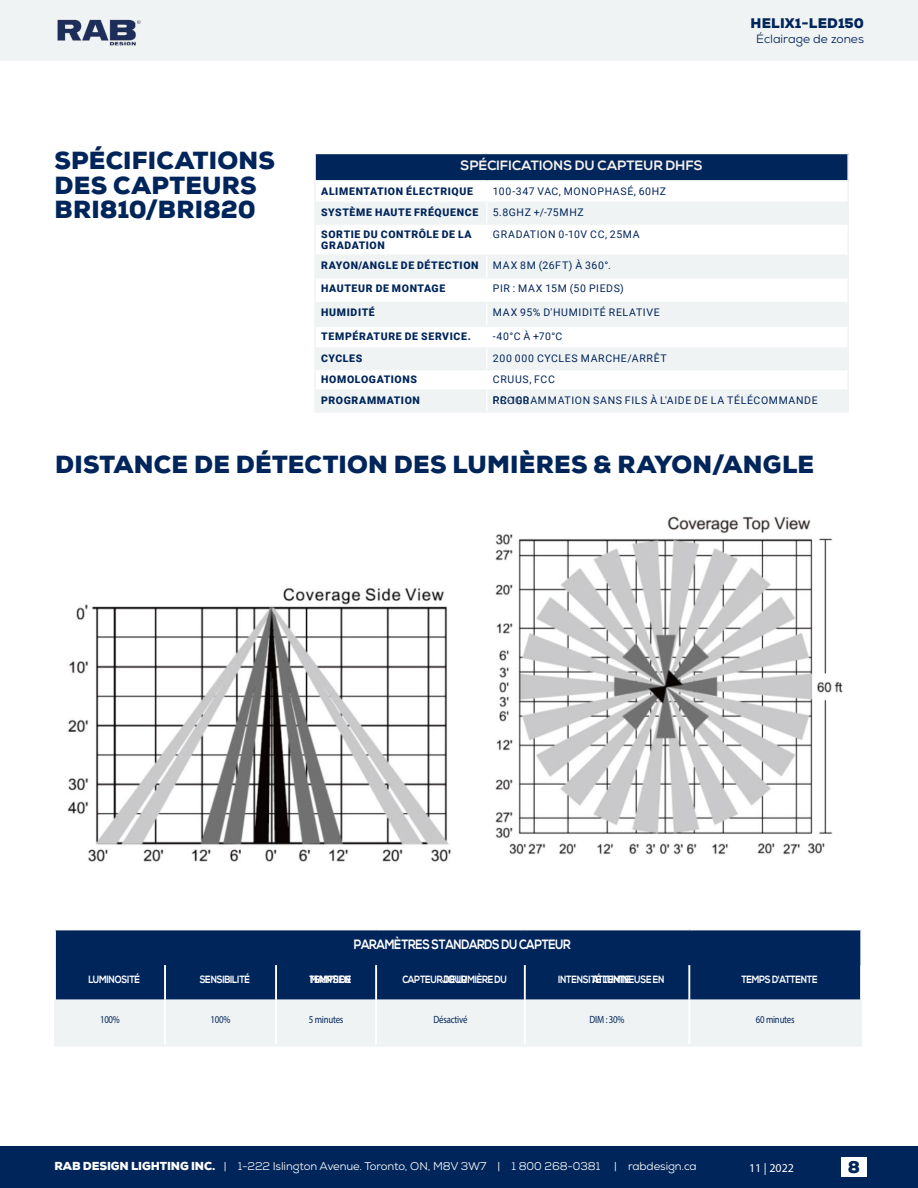
<style>
.page{position:relative;width:918px;height:1188px;background:#fff}
.page>*{position:absolute;margin:0;border:0;box-sizing:border-box;transform-origin:0 0}
.t1{font:900 24px/24.3px "Nexa";letter-spacing:.01em;color:#00255a}
.t2{font:900 16.5px "Nexa";color:#00255a}
.t3{font:700 13.5px "Nexa";letter-spacing:-.03em;color:#fff;scale:.84 1}
.t4{font:700 13.5px "Nexa";letter-spacing:.015em;color:#f5f1ed}
.t5{font:900 13.5px "Nexa";letter-spacing:.015em;color:#00255a}
.t6{font:12px "Nexa";color:#00255a}
.t7{font:12px "Myriad Pro";color:#fff}
.t8{font:11.25px "Nexa";letter-spacing:-.01em;color:#fff}
.t9{font:10.5px "Roboto";letter-spacing:.06em;color:#00255a}
.t10{font:900 10.5px/11.2px "Roboto";letter-spacing:.06em;color:#00255a}
.t11{font:700 10.5px "Nexa";letter-spacing:-.03em;color:#fff;scale:.84 1}
.t12{font:10.5px "Myriad Pro";letter-spacing:-.025em;color:#00255a;scale:.84 1}
.s1{font-weight:900}
</style>
<div class="page">
<div style="left:0;top:1147px;width:918px;height:41px;background:#00255a"></div>
<div style="left:0;top:0;width:918px;height:60px;background:#f0f3f4"></div>
<img style="left:57px;top:19px;width:84px;height:27px">
<div style="left:841px;top:1158px;width:26px;height:19px;background:#fff"></div>
<div style="left:315px;top:153px;width:533px;height:28px;background:#00255a"></div>
<svg style="left:316px;top:203px;width:531px;height:208px;fill:#f0f3f4"></svg>
<hr style="left:314px;top:180px;width:173px;height:2px;background:#f0f3f4">
<hr style="left:487px;top:180px;width:362px;height:2px;background:#f0f3f4">
<hr style="left:316px;top:202px;width:171px;height:1px;background:#f0f3f4">
<hr style="left:487px;top:202px;width:360px;height:1px;background:#f0f3f4">
<hr style="left:316px;top:223px;width:171px;height:2px;background:#f0f3f4">
<hr style="left:487px;top:223px;width:360px;height:2px;background:#f0f3f4">
<hr style="left:316px;top:254px;width:171px;height:2px;background:#f0f3f4">
<hr style="left:487px;top:254px;width:360px;height:2px;background:#f0f3f4">
<hr style="left:316px;top:277px;width:171px;height:2px;background:#f0f3f4">
<hr style="left:487px;top:277px;width:360px;height:2px;background:#f0f3f4">
<hr style="left:316px;top:302px;width:171px;height:1px;background:#f0f3f4">
<hr style="left:487px;top:302px;width:360px;height:1px;background:#f0f3f4">
<hr style="left:316px;top:326px;width:171px;height:1px;background:#f0f3f4">
<hr style="left:487px;top:326px;width:360px;height:1px;background:#f0f3f4">
<hr style="left:316px;top:347px;width:171px;height:2px;background:#f0f3f4">
<hr style="left:487px;top:347px;width:360px;height:2px;background:#f0f3f4">
<hr style="left:316px;top:369px;width:171px;height:1px;background:#f0f3f4">
<hr style="left:487px;top:369px;width:360px;height:1px;background:#f0f3f4">
<hr style="left:316px;top:389px;width:171px;height:2px;background:#f0f3f4">
<hr style="left:487px;top:389px;width:360px;height:2px;background:#f0f3f4">
<hr style="left:314px;top:182px;width:2px;height:20px;background:#f0f3f4">
<hr style="left:847px;top:182px;width:2px;height:20px;background:#f0f3f4">
<hr style="left:314px;top:202px;width:2px;height:22px;background:#f0f3f4">
<hr style="left:847px;top:202px;width:2px;height:22px;background:#f0f3f4">
<hr style="left:314px;top:224px;width:2px;height:31px;background:#f0f3f4">
<hr style="left:847px;top:224px;width:2px;height:31px;background:#f0f3f4">
<hr style="left:314px;top:255px;width:2px;height:23px;background:#f0f3f4">
<hr style="left:847px;top:255px;width:2px;height:23px;background:#f0f3f4">
<hr style="left:314px;top:278px;width:2px;height:25px;background:#f0f3f4">
<hr style="left:847px;top:278px;width:2px;height:25px;background:#f0f3f4">
<hr style="left:314px;top:303px;width:2px;height:23px;background:#f0f3f4">
<hr style="left:847px;top:303px;width:2px;height:23px;background:#f0f3f4">
<hr style="left:314px;top:326px;width:2px;height:22px;background:#f0f3f4">
<hr style="left:847px;top:326px;width:2px;height:22px;background:#f0f3f4">
<hr style="left:314px;top:348px;width:2px;height:22px;background:#f0f3f4">
<hr style="left:847px;top:348px;width:2px;height:22px;background:#f0f3f4">
<hr style="left:314px;top:370px;width:2px;height:20px;background:#f0f3f4">
<hr style="left:847px;top:370px;width:2px;height:20px;background:#f0f3f4">
<hr style="left:314px;top:390px;width:2px;height:21px;background:#f0f3f4">
<hr style="left:847px;top:390px;width:2px;height:21px;background:#f0f3f4">
<hr style="left:314px;top:411px;width:173px;height:2px;background:#f0f3f4">
<hr style="left:487px;top:411px;width:362px;height:2px;background:#f0f3f4">
<hr style="left:486px;top:203px;width:2px;height:20px;background:#fff">
<hr style="left:486px;top:225px;width:2px;height:29px;background:#fff">
<hr style="left:486px;top:256px;width:2px;height:21px;background:#fff">
<hr style="left:486px;top:279px;width:2px;height:23px;background:#fff">
<hr style="left:486px;top:303px;width:2px;height:23px;background:#fff">
<hr style="left:486px;top:327px;width:2px;height:20px;background:#fff">
<hr style="left:486px;top:349px;width:2px;height:20px;background:#fff">
<svg style="left:486px;top:370px;width:2px;height:19px"></svg>
<hr style="left:486px;top:391px;width:2px;height:20px;background:#fff">
<hr style="left:847px;top:154px;width:2px;height:26px;background:#fff">
<hr style="left:314px;top:154px;width:2px;height:26px;background:#fff">
<hr style="left:314px;top:153px;width:173px;height:1px;background:#fff">
<hr style="left:487px;top:153px;width:362px;height:1px;background:#fff">
<div style="left:56px;top:930px;width:804px;height:70px;background:#00255a"></div>
<div style="left:56px;top:1000px;width:804px;height:44px;background:#f0f3f4"></div>
<hr style="left:54px;top:1000px;width:2px;height:44px;background:#f0f3f4">
<hr style="left:860px;top:1000px;width:2px;height:44px;background:#f0f3f4">
<hr style="left:164px;top:1000px;width:2px;height:44px;background:#fff">
<hr style="left:275px;top:1000px;width:2px;height:44px;background:#fff">
<hr style="left:375px;top:1000px;width:2px;height:44px;background:#fff">
<hr style="left:524px;top:1000px;width:2px;height:44px;background:#fff">
<hr style="left:688px;top:1000px;width:2px;height:44px;background:#fff">
<hr style="left:54px;top:1044px;width:111px;height:3px;background:#f0f3f4">
<hr style="left:165px;top:1044px;width:111px;height:3px;background:#f0f3f4">
<hr style="left:276px;top:1044px;width:100px;height:3px;background:#f0f3f4">
<hr style="left:376px;top:1044px;width:149px;height:3px;background:#f0f3f4">
<hr style="left:525px;top:1044px;width:164px;height:3px;background:#f0f3f4">
<hr style="left:689px;top:1044px;width:173px;height:3px;background:#f0f3f4">
<hr style="left:164px;top:965px;width:2px;height:35px;background:#fff">
<hr style="left:275px;top:965px;width:2px;height:35px;background:#fff">
<hr style="left:375px;top:965px;width:2px;height:35px;background:#fff">
<hr style="left:524px;top:965px;width:2px;height:35px;background:#fff">
<hr style="left:688px;top:965px;width:2px;height:35px;background:#fff">
<img style="left:67px;top:516px;width:776px;height:346px">
<h1 class="t1" style="left:55px;top:149px;width:222px">SPÉCIFICATIONS<br>DES CAPTEURS<br>BRI810/BRI820</h1>
<p class="t5" style="left:751px;top:14px;width:115px">HELIX1-LED150</p>
<p class="t6" style="left:756px;top:31px;width:109px">Éclairage de zones</p>
<p class="t4" style="left:461px;top:157px;width:244px">SPÉCIFICATIONS DU CAPTEUR DHFS</p>
<p class="t10" style="left:321px;top:185px;width:153px">ALIMENTATION ÉLECTRIQUE</p>
<p class="t9" style="left:493px;top:184px;width:175px">100-347 VAC, MONOPHASÉ, 60HZ</p>
<p class="t10" style="left:321px;top:207px;width:158px">SYSTÈME HAUTE FRÉQUENCE</p>
<p class="t9" style="left:493px;top:205px;width:92px">5.8GHZ +/-75MHZ</p>
<p class="t10" style="left:321px;top:228px;width:152px">SORTIE DU CONTRÔLE DE LA<br>GRADATION</p>
<p class="t9" style="left:493px;top:227px;width:148px">GRADATION 0-10V CC, 25MA</p>
<p class="t10" style="left:321px;top:259px;width:159px">RAYON/ANGLE DE DÉTECTION</p>
<p class="t9" style="left:493px;top:258px;width:119px">MAX 8M (26FT) À 360°.</p>
<p class="t10" style="left:321px;top:282px;width:126px">HAUTEUR DE MONTAGE</p>
<p class="t9" style="left:493px;top:281px;width:132px">PIR : MAX 15M (50 PIEDS)</p>
<p class="t10" style="left:321px;top:307px;width:55px">HUMIDITÉ</p>
<p class="t9" style="left:493px;top:305px;width:168px">MAX 95% D'HUMIDITÉ RELATIVE</p>
<p class="t10" style="left:321px;top:331px;width:151px">TEMPÉRATURE DE SERVICE.</p>
<p class="t9" style="left:493px;top:329px;width:71px">-40°C À +70°C</p>
<p class="t10" style="left:321px;top:352px;width:43px">CYCLES</p>
<p class="t9" style="left:493px;top:351px;width:175px">200 000 CYCLES MARCHE/ARRÊT</p>
<p class="t10" style="left:321px;top:374px;width:97px">HOMOLOGATIONS</p>
<p class="t9" style="left:493px;top:372px;width:64px">CRUUS, FCC</p>
<p class="t10" style="left:321px;top:394px;width:100px">PROGRAMMATION</p>
<p class="t9" style="left:493px;top:393px;width:326px">RPCRO-1G00RAMMATION SANS FILS À L'AIDE DE LA TÉLÉCOMMANDE</p>
<h1 class="t1" style="left:55px;top:452px;width:760px">DISTANCE DE DÉTECTION DES LUMIÈRES &amp; RAYON/ANGLE</h1>
<p class="t3" style="left:354px;top:937px;width:260px">PARAMÈTRES STANDARDS DU CAPTEUR</p>
<p class="t11" style="left:442px;top:974px;width:79px">JOURUMIÈRE DU</p>
<p class="t11" style="left:558px;top:974px;width:128px">INTENSITÉ LUMINEUSE EN</p>
<p class="t11" style="left:88px;top:974px;width:63px">LUMINOSITÉ</p>
<p class="t11" style="left:200px;top:974px;width:61px">SENSIBILITÉ</p>
<p class="t11" style="left:309px;top:974px;width:52px">TEMPS DE</p>
<p class="t11" style="left:592px;top:974px;width:47px">ATTENTE</p>
<p class="t11" style="left:741px;top:974px;width:92px">TEMPS D'ATTENTE</p>
<p class="t11" style="left:310px;top:974px;width:50px">MAINTIEN</p>
<p class="t11" style="left:402px;top:974px;width:72px">CAPTEUR DE L</p>
<p class="t12" style="left:100px;top:1013px;width:25px">100%</p>
<p class="t12" style="left:211px;top:1013px;width:25px">100%</p>
<p class="t12" style="left:309px;top:1013px;width:43px">5 minutes</p>
<p class="t12" style="left:433px;top:1013px;width:42px">Désactivé</p>
<p class="t12" style="left:590px;top:1013px;width:43px">DIM : 30%</p>
<p class="t12" style="left:756px;top:1013px;width:48px">60 minutes</p>
<p class="t8" style="left:54px;top:1159px;width:644px"><span class="s1">RAB DESIGN LIGHTING INC.</span> | 1-222 Islington Avenue. Toronto, ON, M8V 3W7 | 1 800 268-0381 | rabdesign.ca</p>
<p class="t7" style="left:749px;top:1160px;width:46px">11 | 2022</p>
<h2 class="t2" style="left:848px;top:1156px;width:14px">8</h2>
</div>
